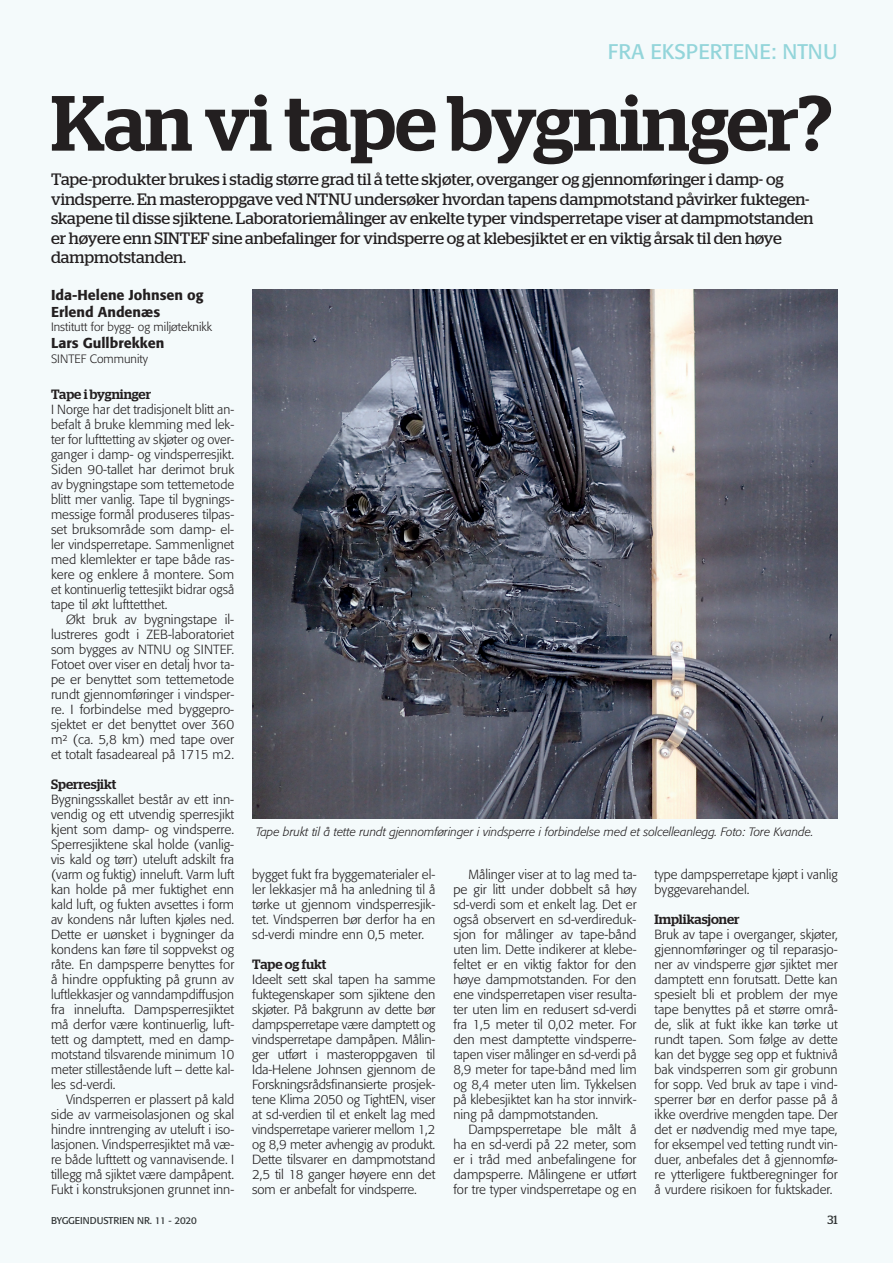
<style>
.page{position:relative;width:893px;height:1263px;background:#f4fafb}
.page>*{position:absolute;margin:0;border:0;box-sizing:border-box;transform-origin:0 0}
.t1{font:500 78px "Stag";letter-spacing:-.005em;color:#231f20}
.t2{font:21px "Formata";color:#93d5da}
.t3{font:16.5px/19.5px "Stag";color:#231f20}
.t4{font:500 14.25px/17.1px "Formata";color:#231f20}
.t5{font:500 13.5px "Stag";color:#231f20}
.t6{font:300 13.2px/15px "Formata";color:#231f20;text-align:justify}
.t7{font:italic 300 12px "Formata";color:#231f20}
.t8{font:300 12px "Formata";color:#231f20}
.t9{font:12px "Stag";color:#231f20}
.t10{font:9.75px "Formata";letter-spacing:-.005em;color:#231f20}
</style>
<div class="page">
<img style="left:252px;top:289px;width:586px;height:530px">
<h2 class="t2" style="left:608px;top:39px;width:231px">FRA EKSPERTENE: NTNU</h2>
<h1 class="t1" style="left:51px;top:77px;width:783px">Kan vi tape bygninger?</h1>
<p class="t3" style="left:51px;top:169px;width:764px">Tape-produkter brukes i stadig større grad til å tette skjøter, overganger og gjennomføringer i damp- og vindsperre. En masteroppgave ved NTNU undersøker hvordan tapens dampmotstand påvirker fuktegen&shy;skapene til disse sjiktene. Laboratoriemålinger av enkelte typer vindsperretape viser at dampmotstanden er høyere enn SINTEF sine anbefalinger for vindsperre og at klebesjiktet er en viktig årsak til den høye dampmotstanden.</p>
<p class="t4" style="left:51px;top:286px;width:154px">Ida-Helene Johnsen og<br>Erlend Andenæs</p>
<p class="t8" style="left:51px;top:320px;width:163px">Institutt for bygg- og miljøteknikk</p>
<p class="t4" style="left:51px;top:335px;width:115px">Lars Gullbrekken</p>
<p class="t8" style="left:51px;top:351px;width:99px">SINTEF Community</p>
<p class="t5" style="left:51px;top:386px;width:102px">Tape i bygninger</p>
<p class="t6" style="left:51px;top:402px;width:185px">I Norge har det tradisjonelt blitt an&shy;befalt å bruke klemming med lek&shy;ter for lufttetting av skjøter og over&shy;ganger i damp- og vindsperresjikt.<br>Siden 90-tallet har derimot bruk av bygningstape som tettemetode blitt mer vanlig. Tape til bygnings&shy;messige formål produseres tilpas&shy;set bruksområde som damp- el&shy;ler vindsperretape. Sammenlignet med klemlekter er tape både ras&shy;kere og enklere å montere. Som et kontinuerlig tettesjikt bidrar også tape til økt lufttetthet.</p>
<p class="t6" style="left:51px;top:612px;width:185px;text-indent:15px">Økt bruk av bygningstape il&shy;lustreres godt i ZEB-laboratoriet som bygges av NTNU og SINTEF.<br>Fotoet over viser en detalj hvor ta&shy;pe er benyttet som tettemetode rundt gjennomføringer i vindsper&shy;re. I forbindelse med byggepro&shy;sjektet er det benyttet over 360 m² (ca. 5,8 km) med tape over et totalt fasadeareal på 1715 m2.</p>
<p class="t5" style="left:51px;top:776px;width:67px">Sperresjikt</p>
<p class="t6" style="left:51px;top:792px;width:185px">Bygningsskallet består av ett inn&shy;vendig og ett utvendig sperresjikt kjent som damp- og vindsperre.<br>Sperresjiktene skal holde (vanlig&shy;vis kald og tørr) uteluft adskilt fra (varm og fuktig) inneluft. Varm luft kan holde på mer fuktighet enn kald luft, og fukten avsettes i form av kondens når luften kjøles ned.<br>Dette er uønsket i bygninger da kondens kan føre til soppvekst og råte. En dampsperre benyttes for å hindre oppfukting på grunn av luftlekkasjer og vanndampdiffusjon fra innelufta. Dampsperresjiktet må derfor være kontinuerlig, luft&shy;tett og damptett, med en damp&shy;motstand tilsvarende minimum 10 meter stillestående luft – dette kal&shy;les sd-verdi.</p>
<p class="t6" style="left:51px;top:1092px;width:185px;text-indent:15px">Vindsperren er plassert på kald side av varmeisolasjonen og skal hindre inntrenging av uteluft i iso&shy;lasjonen. Vindsperresjiktet må væ&shy;re både lufttett og vannavisende. I tillegg må sjiktet være dampåpent.<br>Fukt i konstruksjonen grunnet inn-</p>
<p class="t7" style="left:256px;top:825px;width:559px">Tape brukt til å tette rundt gjennomføringer i vindsperre i forbindelse med et solcelleanlegg. Foto: Tore Kvande.</p>
<p class="t6" style="left:453px;top:867px;width:185px;text-indent:15px">Målinger viser at to lag med ta&shy;pe gir litt under dobbelt så høy sd-verdi som et enkelt lag. Det er også observert en sd-verdireduk&shy;sjon for målinger av tape-bånd uten lim. Dette indikerer at klebe&shy;feltet er en viktig faktor for den høye dampmotstanden. For den ene vindsperretapen viser resulta&shy;ter uten lim en redusert sd-verdi fra 1,5 meter til 0,02 meter. For den mest damptette vindsperre&shy;tapen viser målinger en sd-verdi på 8,9 meter for tape-bånd med lim og 8,4 meter uten lim. Tykkelsen på klebesjiktet kan ha stor innvirk&shy;ning på dampmotstanden.</p>
<p class="t6" style="left:453px;top:1122px;width:185px;text-indent:15px">Dampsperretape ble målt å ha en sd-verdi på 22 meter, som er i tråd med anbefalingene for dampsperre. Målingene er utført for tre typer vindsperretape og en</p>
<p class="t6" style="left:654px;top:867px;width:185px">type dampsperretape kjøpt i vanlig byggevarehandel.</p>
<p class="t5" style="left:654px;top:911px;width:87px">Implikasjoner</p>
<p class="t6" style="left:654px;top:927px;width:185px">Bruk av tape i overganger, skjøter, gjennomføringer og til reparasjo&shy;ner av vindsperre gjør sjiktet mer damptett enn forutsatt. Dette kan spesielt bli et problem der mye tape benyttes på et større områ&shy;de, slik at fukt ikke kan tørke ut rundt tapen. Som følge av dette kan det bygge seg opp et fuktnivå bak vindsperren som gir grobunn for sopp. Ved bruk av tape i vind&shy;sperrer bør en derfor passe på å ikke overdrive mengden tape. Der det er nødvendig med mye tape, for eksempel ved tetting rundt vin&shy;duer, anbefales det å gjennomfø&shy;re ytterligere fuktberegninger for å vurdere risikoen for fuktskader.</p>
<p class="t6" style="left:252px;top:867px;width:185px">bygget fukt fra byggematerialer el&shy;ler lekkasjer må ha anledning til å tørke ut gjennom vindsperresjik&shy;tet. Vindsperren bør derfor ha en sd-verdi mindre enn 0,5 meter.</p>
<p class="t5" style="left:252px;top:956px;width:76px">Tape og fukt</p>
<p class="t6" style="left:252px;top:972px;width:185px">Ideelt sett skal tapen ha samme fuktegenskaper som sjiktene den skjøter. På bakgrunn av dette bør dampsperretape være damptett og vindsperretape dampåpen. Målin&shy;ger utført i masteroppgaven til Ida-Helene Johnsen gjennom de Forskningsrådsfinansierte prosjek&shy;tene Klima 2050 og TightEN, viser at sd-verdien til et enkelt lag med vindsperretape varierer mellom 1,2 og 8,9 meter avhengig av produkt.<br>Dette tilsvarer en dampmotstand 2,5 til 18 ganger høyere enn det som er anbefalt for vindsperre.</p>
<p class="t10" style="left:51px;top:1214px;width:147px">BYGGEINDUSTRIEN NR. 11 - 2020</p>
<p class="t9" style="left:827px;top:1213px;width:12px">31</p>
</div>
